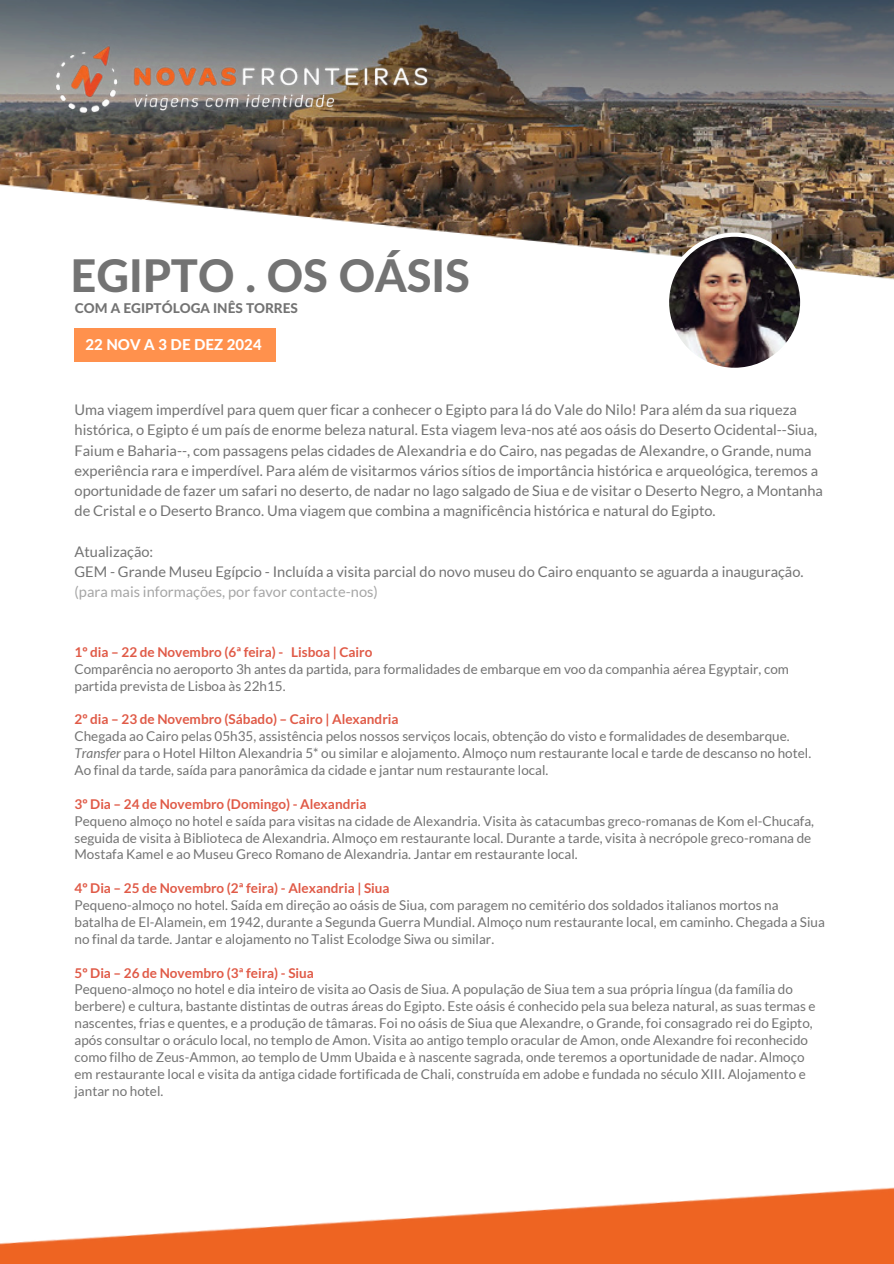
<style>
.page{position:relative;width:894px;height:1264px;background:#fff}
.page>*{position:absolute;margin:0;border:0;box-sizing:border-box;transform-origin:0 0}
.t1{font:800 45px "Lato Latin";color:#737373}
.t2{font:800 15px "Lato Latin";color:#fff}
.t3{font:14.55px/20.2px "Lato";color:#737373}
.t4{font:13.5px/16.8px "Lato";color:#737373}
.t5{font:700 13.5px "Lato";color:#e05a47}
.t6{font:800 13.5px "Lato Latin";color:#737373}
.s1{color:#a6a6a6}
.s2{font-style:italic}
</style>
<div class="page">
<img style="left:0;top:182px;width:893px;height:147px">
<div style="left:74px;top:329px;width:202px;height:33px;background:#ff914d"></div>
<img style="left:666px;top:234px;width:136px;height:134px">
<img style="left:0;top:1187px;width:893px;height:76px">
<img style="left:0;top:0;width:893px;height:182px">
<h3 class="t1" style="left:71px;top:256px;width:401px">EGIPTO . OS OÁSIS</h3>
<h3 class="t6" style="left:75px;top:302px;width:224px">COM A EGIPTÓLOGA INÊS TORRES</h3>
<h4 class="t2" style="left:85px;top:338px;width:178px">22 NOV A 3 DE DEZ 2024</h4>
<p class="t3" style="left:74px;top:399px;width:749px">Uma viagem imperdível para quem quer ficar a conhecer o Egipto para lá do Vale do Nilo! Para além da sua riqueza histórica, o Egipto é um país de enorme beleza natural. Esta viagem leva-nos até aos oásis do Deserto Ocidental--Siua, Faium e Baharia--, com passagens pelas cidades de Alexandria e do Cairo, nas pegadas de Alexandre, o Grande, numa experiência rara e imperdível. Para além de visitarmos vários sítios de importância histórica e arqueológica, teremos a oportunidade de fazer um safari no deserto, de nadar no lago salgado de Siua e de visitar o Deserto Negro, a Montanha de Cristal e o Deserto Branco. Uma viagem que combina a magnificência histórica e natural do Egipto.</p>
<p class="t3" style="left:74px;top:541px;width:730px">Atualização:<br>GEM - Grande Museu Egípcio - Incluída a visita parcial do novo museu do Cairo enquanto se aguarda a inauguração. <span class="s1">(para mais informações, por favor contacte-nos)</span></p>
<p class="t5" style="left:74px;top:643px;width:299px">1º dia – 22 de Novembro (6ª feira) - Lisboa | Cairo</p>
<p class="t4" style="left:74px;top:660px;width:715px">Comparência no aeroporto 3h antes da partida, para formalidades de embarque em voo da companhia aérea Egyptair, com partida prevista de Lisboa às 22h15.</p>
<p class="t5" style="left:74px;top:711px;width:325px">2º dia – 23 de Novembro (Sábado) – Cairo | Alexandria</p>
<p class="t4" style="left:74px;top:727px;width:738px">Chegada ao Cairo pelas 05h35, assistência pelos nossos serviços locais, obtenção do visto e formalidades de desembarque.<br><span class="s2">Transfer</span> para o Hotel Hilton Alexandria 5* ou similar e alojamento. Almoço num restaurante local e tarde de descanso no hotel.<br>Ao final da tarde, saída para panorâmica da cidade e jantar num restaurante local.</p>
<p class="t5" style="left:74px;top:795px;width:293px">3º Dia – 24 de Novembro (Domingo) - Alexandria</p>
<p class="t4" style="left:74px;top:812px;width:741px">Pequeno almoço no hotel e saída para visitas na cidade de Alexandria. Visita às catacumbas greco-romanas de Kom el-Chucafa, seguida de visita à Biblioteca de Alexandria. Almoço em restaurante local. Durante a tarde, visita à necrópole greco-romana de<br>Mostafa Kamel e ao Museu Greco Romano de Alexandria. Jantar em restaurante local.</p>
<p class="t5" style="left:74px;top:879px;width:316px">4º Dia – 25 de Novembro (2ª feira) - Alexandria | Siua</p>
<p class="t4" style="left:74px;top:896px;width:751px">Pequeno-almoço no hotel. Saída em direção ao oásis de Siua, com paragem no cemitério dos soldados italianos mortos na batalha de El-Alamein, em 1942, durante a Segunda Guerra Mundial. Almoço num restaurante local, em caminho. Chegada a Siua no final da tarde. Jantar e alojamento no Talist Ecolodge Siwa ou similar.</p>
<p class="t5" style="left:74px;top:964px;width:241px">5º Dia – 26 de Novembro (3ª feira) - Siua</p>
<p class="t4" style="left:74px;top:980px;width:742px">Pequeno-almoço no hotel e dia inteiro de visita ao Oasis de Siua. A população de Siua tem a sua própria língua (da família do berbere) e cultura, bastante distintas de outras áreas do Egipto. Este oásis é conhecido pela sua beleza natural, as suas termas e nascentes, frias e quentes, e a produção de tâmaras. Foi no oásis de Siua que Alexandre, o Grande, foi consagrado rei do Egipto, após consultar o oráculo local, no templo de Amon. Visita ao antigo templo oracular de Amon, onde Alexandre foi reconhecido como filho de Zeus-Ammon, ao templo de Umm Ubaida e à nascente sagrada, onde teremos a oportunidade de nadar. Almoço em restaurante local e visita da antiga cidade fortificada de Chali, construída em adobe e fundada no século XIII. Alojamento e jantar no hotel.</p>
</div>
